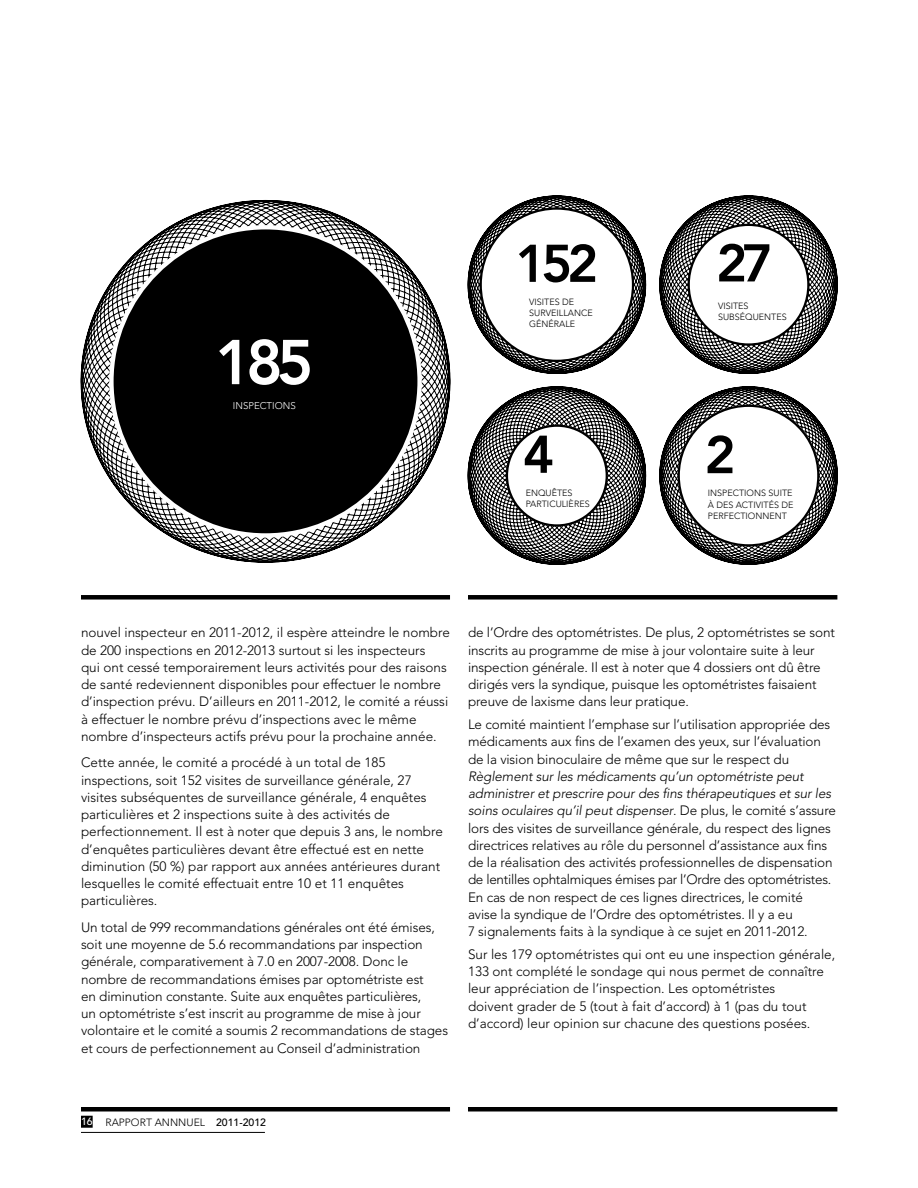
<style>
.page{position:relative;width:918px;height:1188px;background:#fff}
.page>*{position:absolute;margin:0;border:0;box-sizing:border-box;transform-origin:0 0}
.t1{font:800 62.55px "Avenir";color:#fff}
.t2{font:800 52.5px "Avenir";color:#000}
.t3{font:300 13.5px/17.2px "Avenir";letter-spacing:-.01em;color:#000}
.t4{font:300 10.5px "Avenir";color:#000}
.t5{font:300 9.75px "Avenir";color:#fff}
.t6{font:300 9px/11.2px "Avenir";color:#000}
.s1{font-style:italic}
.s2{font-weight:500;color:#fff}
.s3{font-weight:500}
</style>
<div class="page">
<div style="left:81px;top:1116px;width:12px;height:12px;background:#000"></div>
<hr style="left:81px;top:1132px;width:184px;height:1px;background:#000">
<div style="left:81px;top:1107px;width:369px;height:5px;background:#000"></div>
<div style="left:81px;top:595px;width:369px;height:5px;background:#000"></div>
<div style="left:468px;top:1107px;width:369px;height:5px;background:#000"></div>
<div style="left:468px;top:595px;width:369px;height:5px;background:#000"></div>
<svg style="left:467px;top:195px;width:371px;height:370px"></svg>
<svg style="left:80px;top:199px;width:371px;height:364px"></svg>
<div style="left:111px;top:227px;width:309px;height:308px;background:#000;border-radius:50%"></div>
<div style="left:481px;top:209px;width:152px;height:152px;background:#fff;border-radius:50%"></div>
<div style="left:689px;top:225px;width:119px;height:120px;background:#fff;border-radius:50%"></div>
<div style="left:688px;top:224px;width:121px;height:122px;border:2px solid #000;border-radius:50%"></div>
<div style="left:507px;top:426px;width:100px;height:99px;background:#fff;border-radius:50%"></div>
<div style="left:506px;top:425px;width:102px;height:102px;border:2px solid #000;border-radius:50%"></div>
<div style="left:679px;top:406px;width:139px;height:139px;background:#fff;border-radius:50%"></div>
<p class="t1" style="left:215px;top:325px;width:100px">185</p>
<p class="t5" style="left:233px;top:400px;width:64px">I NSPECTIONS</p>
<p class="t2" style="left:515px;top:233px;width:84px">152</p>
<p class="t2" style="left:716px;top:232px;width:58px">27</p>
<p class="t6" style="left:529px;top:296px;width:65px">VI SITES DE<br>SURVEI LLANCE<br>GÉNÉRALE</p>
<p class="t6" style="left:718px;top:300px;width:32px">VI SITES subséquentes</p>
<p class="t2" style="left:523px;top:424px;width:33px">4</p>
<p class="t2" style="left:704px;top:424px;width:33px">2</p>
<p class="t6" style="left:526px;top:487px;width:65px;text-align:center">êtes<br>PARTI CULIÈ RES</p>
<p class="t6" style="left:526px;top:487px;width:8px">enqu</p>
<p class="t6" style="left:708px;top:488px;width:9px">inspect</p>
<p class="t6" style="left:744px;top:488px;width:10px">ions</p>
<p class="t6" style="left:769px;top:488px;width:20px">su ite</p>
<p class="t6" style="left:708px;top:499px;width:35px">à des act</p>
<p class="t6" style="left:753px;top:499px;width:16px">ivités</p>
<p class="t6" style="left:781px;top:499px;width:12px">de</p>
<p class="t6" style="left:708px;top:510px;width:28px">perfect</p>
<p class="t6" style="left:746px;top:510px;width:10px">ionnent</p>
<p class="t3" style="left:81px;top:624px;width:370px">nouvel inspecteur en 2011-2012, il espère atteindre le nombre de 200 inspections en 2012-2013 surtout si les inspecteurs<br>qui ont cessé temporairement leurs activités pour des raisons de santé redeviennent disponibles pour effectuer le nombre d’inspection prévu. D’ailleurs en 2011-2012, le comité a réussi à effectuer le nombre prévu d’inspections avec le même nombre d’inspecteurs actifs prévu pour la prochaine année.</p>
<p class="t3" style="left:81px;top:754px;width:364px">Cette année, le comité a procédé à un total de 185 inspections, soit 152 visites de surveillance générale, 27 visites subséquentes de surveillance générale, 4 enquêtes particulières et 2 inspections suite à des activités de perfectionnement. I l est à noter que depuis 3 ans, le nombre d’enquêtes particulières devant être effectué est en nette diminution (50 %) par rapport aux années antérieures durant lesquelles le comité effectuait entre 10 et 11 enquêtes particulières.</p>
<p class="t3" style="left:81px;top:919px;width:369px">Un total de 999 recommandations générales ont été émises, soit une moyenne de 5.6 recommandations par inspection générale, comparativement à 7.0 en 2007-2008. Donc le nombre de recommandations émises par optométriste est<br>en diminution constante. Suite aux enquêtes particulières,<br>un optométriste s’est inscrit au programme de mise à jour volontaire et le comité a soumis 2 recommandations de stages et cours de perfectionnement au Conseil d’administration</p>
<p class="t3" style="left:468px;top:624px;width:368px">de l’Ordre des optométristes. De plus, 2 optométristes se sont inscrits au programme de mise à jour volontaire suite à leur inspection générale. I l est à noter que 4 dossiers ont dû être dirigés vers la syndique, puisque les optométristes faisaient preuve de laxisme dans leur pratique.</p>
<p class="t3" style="left:468px;top:716px;width:370px">Le comité maintient l’emphase sur l’utilisation appropriée des médicaments aux fins de l’examen des yeux, sur l’évaluation de la vision binoculaire de même que sur le respect du <span class="s1">Règlement sur les médicaments qu’un optométriste peut administrer et prescrire pour des fins thérapeutiques et sur les soins oculaires qu’il peut dispenser</span>. De plus, le comité s’assure lors des visites de surveillance générale, du respect des lignes directrices relatives au rôle du personnel d’assistance aux fins de la réalisation des activités professionnelles de dispensation de lentilles ophtalmiques émises par l’Ordre des optométristes.<br>En cas de non respect de ces lignes directrices, le comité<br>avise la syndique de l’Ordre des optométristes. I l y a eu<br>7 signalements faits à la syndique à ce sujet en 2011-2012.</p>
<p class="t3" style="left:468px;top:946px;width:369px">Sur les 179 optométristes qui ont eu une inspection générale, 133 ont complété le sondage qui nous permet de connaître leur appréciation de l’inspection. Les optométristes<br>doivent grader de 5 (tout à fait d’accord) à 1 (pas du tout d’accord) leur opinion sur chacune des questions posées.</p>
<p class="t4" style="left:81px;top:1116px;width:187px"><span class="s2">16</span> RAPPORT ANNNUEL <span class="s3">2011-2012</span></p>
</div>
